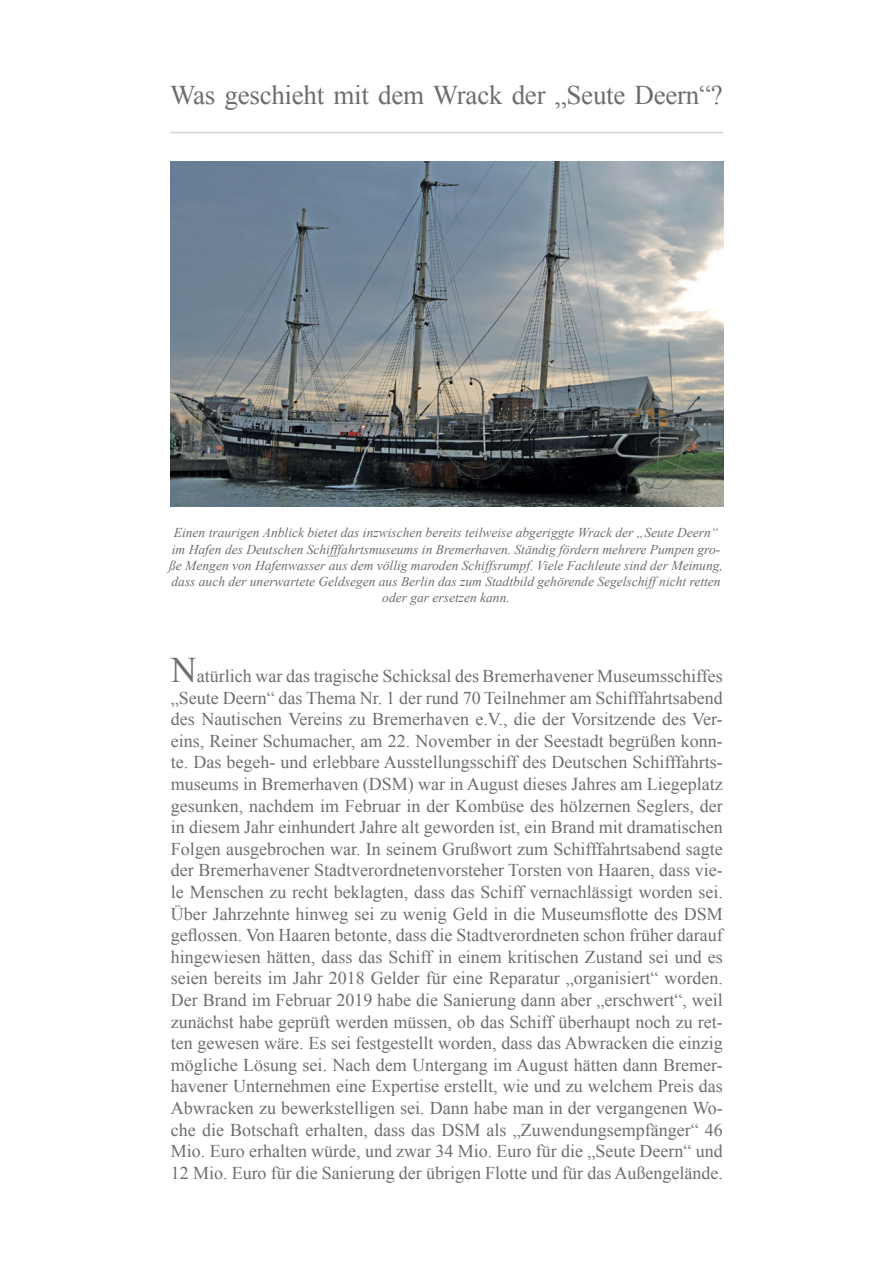
<style>
.page{position:relative;width:893px;height:1263px;background:#fff}
.page>*{position:absolute;margin:0;border:0;box-sizing:border-box;transform-origin:0 0}
.t1{font:27px "Times New Roman";letter-spacing:-.01em;color:#6c6d70}
.t2{font:18px/21.6px "Times New Roman";color:#6c6d70;text-align:justify}
.t3{font:italic 13.5px/16.2px "Times New Roman";color:#6c6d70;text-align:center}
.s1{font-size:36px}
</style>
<div class="page">
<hr style="left:170px;top:132px;width:553px;height:1px;background:#d1d2d4">
<img style="left:170px;top:162px;width:554px;height:345px">
<p class="t1" style="left:170px;top:77px;width:554px">Was geschieht mit dem Wrack der „Seute Deern“?</p>
<p class="t3" style="left:169px;top:524px;width:555px">Einen traurigen Anblick bietet das inzwischen bereits teilweise abgeriggte Wrack der „Seute Deern“ im Hafen des Deutschen Schifffahrtsmuseums in Bremerhaven. Ständig fördern mehrere Pumpen gro&shy;ße Mengen von Hafenwasser aus dem völlig maroden Schiffsrumpf. Viele Fachleute sind der Meinung, dass auch der unerwartete Geldsegen aus Berlin das zum Stadtbild gehörende Segelschiff nicht retten oder gar ersetzen kann.</p>
<p class="t2" style="left:171px;top:665px;width:553px"><span class="s1">N</span>atürlich war das tragische Schicksal des Bremerhavener Museumsschiffes „Seute Deern“ das Thema Nr. 1 der rund 70 Teilnehmer am Schifffahrtsabend des Nautischen Vereins zu Bremerhaven e.V., die der Vorsitzende des Ver&shy;eins, Reiner Schumacher, am 22. November in der Seestadt begrüßen konn&shy;te. Das begeh- und erlebbare Ausstellungsschiff des Deutschen Schifffahrts&shy;museums in Bremerhaven (DSM) war in August dieses Jahres am Liegeplatz gesunken, nachdem im Februar in der Kombüse des hölzernen Seglers, der in diesem Jahr einhundert Jahre alt geworden ist, ein Brand mit dramatischen Folgen ausgebrochen war. In seinem Grußwort zum Schifffahrtsabend sagte der Bremerhavener Stadtverordnetenvorsteher Torsten von Haaren, dass vie&shy;le Menschen zu recht beklagten, dass das Schiff vernachlässigt worden sei.<br>Über Jahrzehnte hinweg sei zu wenig Geld in die Museumsflotte des DSM geflossen. Von Haaren betonte, dass die Stadtverordneten schon früher darauf hingewiesen hätten, dass das Schiff in einem kritischen Zustand sei und es seien bereits im Jahr 2018 Gelder für eine Reparatur „organisiert“ worden.<br>Der Brand im Februar 2019 habe die Sanierung dann aber „erschwert“, weil zunächst habe geprüft werden müssen, ob das Schiff überhaupt noch zu ret&shy;ten gewesen wäre. Es sei festgestellt worden, dass das Abwracken die einzig mögliche Lösung sei. Nach dem Untergang im August hätten dann Bremer&shy;havener Unternehmen eine Expertise erstellt, wie und zu welchem Preis das Abwracken zu bewerkstelligen sei. Dann habe man in der vergangenen Wo&shy;che die Botschaft erhalten, dass das DSM als „Zuwendungsempfänger“ 46<br>Mio. Euro erhalten würde, und zwar 34 Mio. Euro für die „Seute Deern“ und 12 Mio. Euro für die Sanierung der übrigen Flotte und für das Außengelände.</p>
</div>
